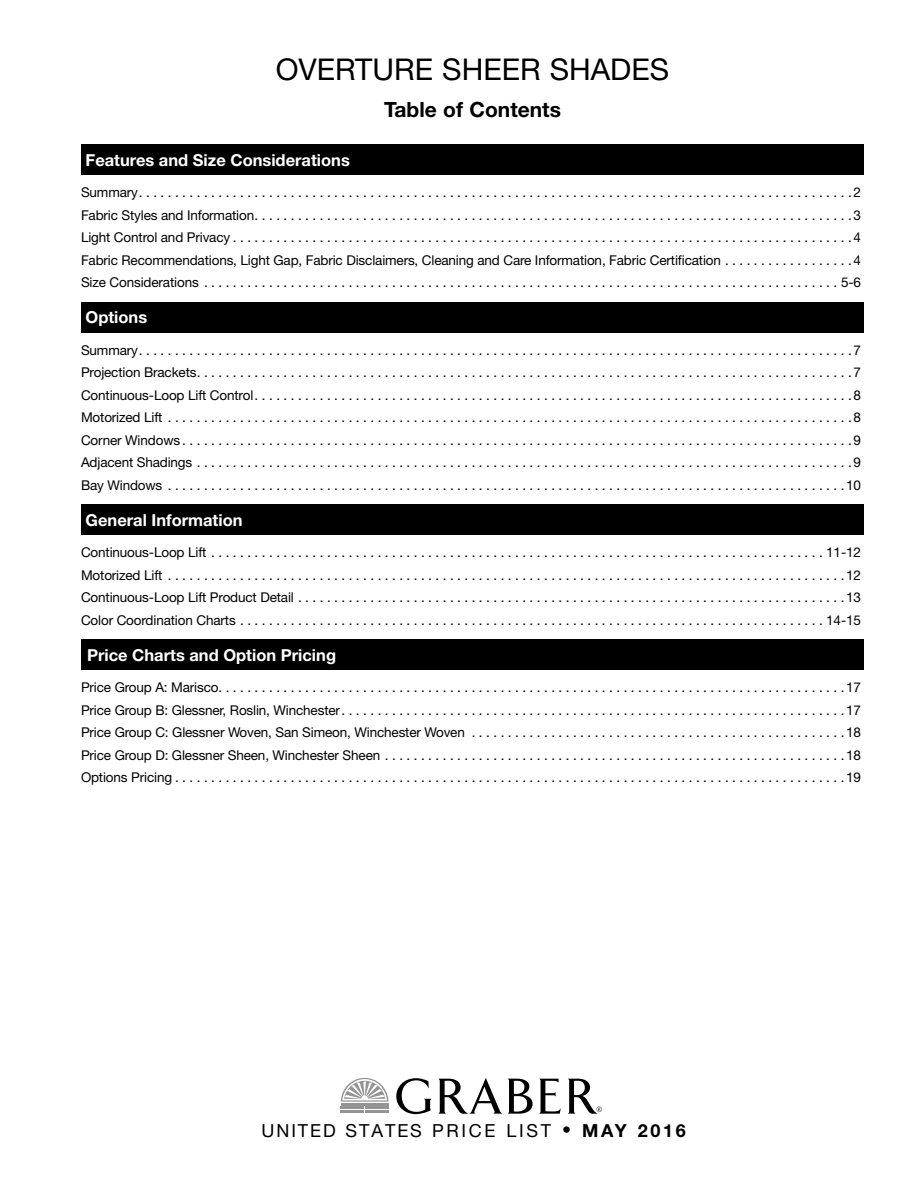
<style>
.page{position:relative;width:918px;height:1188px;background:#fff}
.page>*{position:absolute;margin:0;border:0;box-sizing:border-box;transform-origin:0 0}
.t1{font:30px "Helvetica Neue LT Std";color:#000}
.t2{font:700 21px "Helvetica Neue LT Std";color:#000}
.t3{font:18px "Helvetica Neue LT Std";letter-spacing:.11em;color:#000}
.t4{font:700 16.5px "Helvetica Neue LT Std";color:#fff}
.Table_of_Contents{font:13.5px "Helvetica Neue LT Std";letter-spacing:-.01em;color:#000}
.s1{font-weight:700}
</style>
<div class="page">
<svg style="left:396px;top:1078px;width:36px;height:36px"></svg>
<svg style="left:438px;top:1078px;width:95px;height:36px"></svg>
<svg style="left:539px;top:1079px;width:22px;height:35px"></svg>
<hr style="left:341px;top:1107px;width:23px;height:2px;background:#949494">
<hr style="left:341px;top:1103px;width:23px;height:2px;background:#949494">
<hr style="left:341px;top:1111px;width:23px;height:2px;background:#949494">
<svg style="left:341px;top:1078px;width:47px;height:24px"></svg>
<hr style="left:365px;top:1107px;width:23px;height:2px;background:#949494">
<hr style="left:365px;top:1103px;width:23px;height:2px;background:#949494">
<hr style="left:365px;top:1111px;width:23px;height:2px;background:#949494">
<svg style="left:568px;top:1079px;width:34px;height:35px"></svg>
<div style="left:81px;top:145px;width:783px;height:30px;background:#000"></div>
<div style="left:81px;top:302px;width:783px;height:30px;background:#000"></div>
<div style="left:81px;top:505px;width:783px;height:30px;background:#000"></div>
<div style="left:81px;top:640px;width:783px;height:30px;background:#000"></div>
<h1 class="t1" style="left:276px;top:52px;width:395px">OVERTURE SHEER SHADES</h1>
<h2 class="t2" style="left:384px;top:97px;width:178px">Table of Contents</h2>
<p class="t4" style="left:86px;top:149px;width:266px">Features and Size Considerations</p>
<p class="Table_of_Contents" style="left:81px;top:184px;width:781px">Summary . . . . . . . . . . . . . . . . . . . . . . . . . . . . . . . . . . . . . . . . . . . . . . . . . . . . . . . . . . . . . . . . . . . . . . . . . . . . . . . . . . . . . . . . . . . . . . . . . . 2</p>
<p class="Table_of_Contents" style="left:81px;top:207px;width:781px">Fabric Styles and Information . . . . . . . . . . . . . . . . . . . . . . . . . . . . . . . . . . . . . . . . . . . . . . . . . . . . . . . . . . . . . . . . . . . . . . . . . . . . . . . . . . 3</p>
<p class="Table_of_Contents" style="left:81px;top:229px;width:781px">Light Control and Privacy . . . . . . . . . . . . . . . . . . . . . . . . . . . . . . . . . . . . . . . . . . . . . . . . . . . . . . . . . . . . . . . . . . . . . . . . . . . . . . . . . . . . . 4</p>
<p class="Table_of_Contents" style="left:81px;top:252px;width:781px">Fabric Recommendations, Light Gap, Fabric Disclaimers, Cleaning and Care Information, Fabric Certification . . . . . . . . . . . . . . . . . 4</p>
<p class="Table_of_Contents" style="left:81px;top:274px;width:782px">Size Considerations . . . . . . . . . . . . . . . . . . . . . . . . . . . . . . . . . . . . . . . . . . . . . . . . . . . . . . . . . . . . . . . . . . . . . . . . . . . . . . . . . . . . . . . . 5-6</p>
<p class="t4" style="left:86px;top:307px;width:63px">Options</p>
<p class="Table_of_Contents" style="left:81px;top:342px;width:781px">Summary . . . . . . . . . . . . . . . . . . . . . . . . . . . . . . . . . . . . . . . . . . . . . . . . . . . . . . . . . . . . . . . . . . . . . . . . . . . . . . . . . . . . . . . . . . . . . . . . . . 7</p>
<p class="Table_of_Contents" style="left:81px;top:364px;width:781px">Projection Brackets . . . . . . . . . . . . . . . . . . . . . . . . . . . . . . . . . . . . . . . . . . . . . . . . . . . . . . . . . . . . . . . . . . . . . . . . . . . . . . . . . . . . . . . . . . 7</p>
<p class="Table_of_Contents" style="left:81px;top:387px;width:781px">Continuous-Loop Lift Control . . . . . . . . . . . . . . . . . . . . . . . . . . . . . . . . . . . . . . . . . . . . . . . . . . . . . . . . . . . . . . . . . . . . . . . . . . . . . . . . . . 8</p>
<p class="Table_of_Contents" style="left:81px;top:409px;width:781px">Motorized Lift . . . . . . . . . . . . . . . . . . . . . . . . . . . . . . . . . . . . . . . . . . . . . . . . . . . . . . . . . . . . . . . . . . . . . . . . . . . . . . . . . . . . . . . . . . . . . . 8</p>
<p class="Table_of_Contents" style="left:81px;top:432px;width:781px">Corner Windows . . . . . . . . . . . . . . . . . . . . . . . . . . . . . . . . . . . . . . . . . . . . . . . . . . . . . . . . . . . . . . . . . . . . . . . . . . . . . . . . . . . . . . . . . . . . 9</p>
<p class="Table_of_Contents" style="left:81px;top:454px;width:781px">Adjacent Shadings . . . . . . . . . . . . . . . . . . . . . . . . . . . . . . . . . . . . . . . . . . . . . . . . . . . . . . . . . . . . . . . . . . . . . . . . . . . . . . . . . . . . . . . . . . 9</p>
<p class="Table_of_Contents" style="left:81px;top:477px;width:781px">Bay Windows . . . . . . . . . . . . . . . . . . . . . . . . . . . . . . . . . . . . . . . . . . . . . . . . . . . . . . . . . . . . . . . . . . . . . . . . . . . . . . . . . . . . . . . . . . . . . 10</p>
<p class="t4" style="left:86px;top:509px;width:158px">General Information</p>
<p class="Table_of_Contents" style="left:81px;top:544px;width:782px">Continuous-Loop Lift . . . . . . . . . . . . . . . . . . . . . . . . . . . . . . . . . . . . . . . . . . . . . . . . . . . . . . . . . . . . . . . . . . . . . . . . . . . . . . . . . . . . . 11-12</p>
<p class="Table_of_Contents" style="left:81px;top:567px;width:781px">Motorized Lift . . . . . . . . . . . . . . . . . . . . . . . . . . . . . . . . . . . . . . . . . . . . . . . . . . . . . . . . . . . . . . . . . . . . . . . . . . . . . . . . . . . . . . . . . . . . . 12</p>
<p class="Table_of_Contents" style="left:81px;top:589px;width:781px">Continuous-Loop Lift Product Detail . . . . . . . . . . . . . . . . . . . . . . . . . . . . . . . . . . . . . . . . . . . . . . . . . . . . . . . . . . . . . . . . . . . . . . . . . . . 13</p>
<p class="Table_of_Contents" style="left:81px;top:612px;width:782px">Color Coordination Charts . . . . . . . . . . . . . . . . . . . . . . . . . . . . . . . . . . . . . . . . . . . . . . . . . . . . . . . . . . . . . . . . . . . . . . . . . . . . . . . . . 14-15</p>
<p class="t4" style="left:87px;top:644px;width:251px">Price Charts and Option Pricing</p>
<p class="Table_of_Contents" style="left:81px;top:679px;width:781px">Price Group A: Marisco.......................................................................................17</p>
<p class="Table_of_Contents" style="left:81px;top:702px;width:781px">Price Group B: Glessner, Roslin, Winchester . . . . . . . . . . . . . . . . . . . . . . . . . . . . . . . . . . . . . . . . . . . . . . . . . . . . . . . . . . . . . . . . . . . . . 17</p>
<p class="Table_of_Contents" style="left:81px;top:724px;width:782px">Price Group C: Glessner Woven, San Simeon, Winchester Woven . . . . . . . . . . . . . . . . . . . . . . . . . . . . . . . . . . . . . . . . . . . . . . . . . . . 18</p>
<p class="Table_of_Contents" style="left:81px;top:747px;width:781px">Price Group D: Glessner Sheen, Winchester Sheen . . . . . . . . . . . . . . . . . . . . . . . . . . . . . . . . . . . . . . . . . . . . . . . . . . . . . . . . . . . . . . . 18</p>
<p class="Table_of_Contents" style="left:81px;top:769px;width:781px">Options Pricing . . . . . . . . . . . . . . . . . . . . . . . . . . . . . . . . . . . . . . . . . . . . . . . . . . . . . . . . . . . . . . . . . . . . . . . . . . . . . . . . . . . . . . . . . . . . 19</p>
<h3 class="t3" style="left:261px;top:1120px;width:426px">UNITED STATES PRICE LIST • <span class="s1">MAY 2016</span></h3>
</div>
